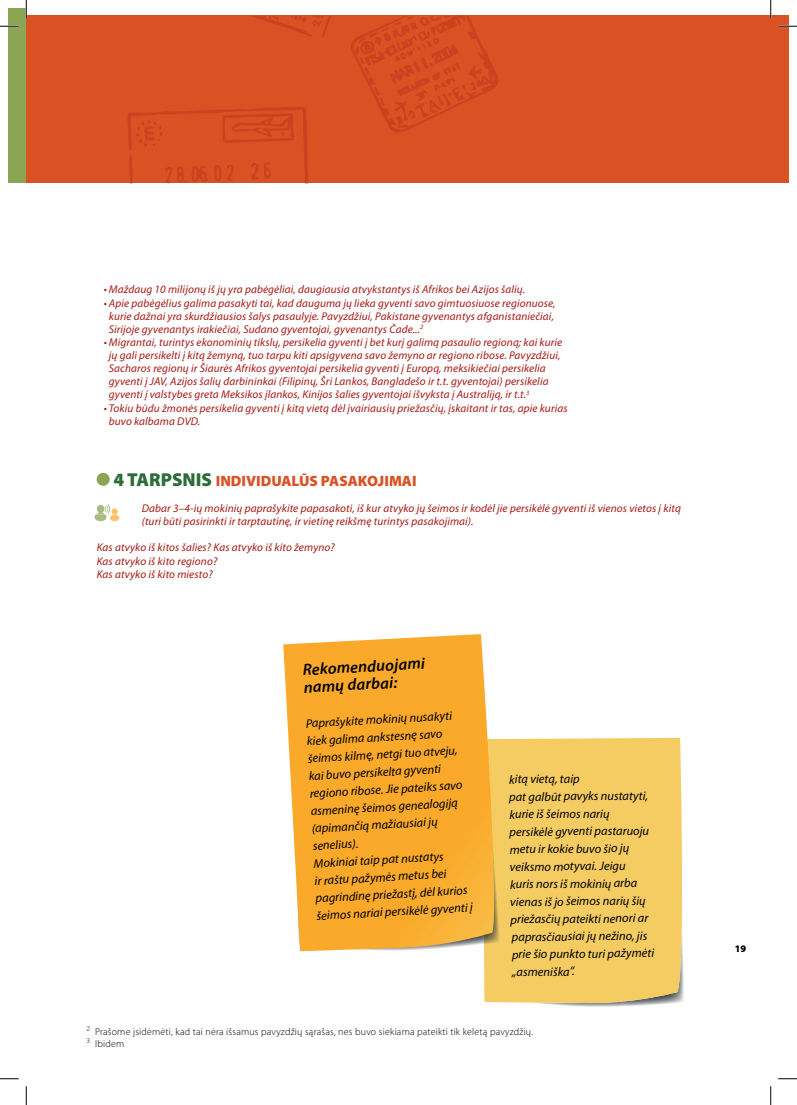
<style>
.page{position:relative;width:797px;height:1105px;background:#fff}
.page>*{position:absolute;margin:0;border:0;box-sizing:border-box;transform-origin:0 0}
.t1{font:italic 600 16.25px/17.5px "Myriad Pro";color:#000}
.t2{font:900 15px "Myriad Pro";color:#da5124}
.t3{font:italic 12.5px/17.5px "Myriad Pro";color:#000}
.t4{font:italic 11.25px/13.1px "Myriad Pro";letter-spacing:.01em;color:#a71a15}
.t5{font:300 10px/12px "Myriad Pro";letter-spacing:.02em;color:#000}
.t6{font:900 10px "Myriad Pro";color:#000}
.s1{font-size:18.75px;color:#2c6c39}
</style>
<div class="page">
<div style="left:484px;top:738px;width:200px;height:265px;background:#f4cc61"></div>
<div style="left:9px;top:9px;width:17px;height:174px;background:#8ca554"></div>
<div style="left:26px;top:16px;width:762px;height:167px;background:#da5124"></div>
<svg style="left:351px;top:16px;width:147px;height:116px"></svg>
<svg style="left:128px;top:107px;width:180px;height:76px"></svg>
<svg style="left:253px;top:16px;width:78px;height:21px"></svg>
<div style="left:97px;top:473px;width:13px;height:13px;background:#8ca554;border-radius:50%"></div>
<svg style="left:94px;top:504px;width:25px;height:17px"></svg>
<svg style="left:283px;top:634px;width:217px;height:317px;background:#f9b13f"></svg>
<svg style="left:0;top:25px;width:19px;height:2px"></svg>
<svg style="left:778px;top:25px;width:19px;height:2px"></svg>
<svg style="left:0;top:1078px;width:19px;height:1px"></svg>
<svg style="left:778px;top:1078px;width:19px;height:1px"></svg>
<svg style="left:25px;top:0;width:2px;height:19px"></svg>
<svg style="left:25px;top:1086px;width:2px;height:19px"></svg>
<svg style="left:770px;top:0;width:1px;height:19px"></svg>
<svg style="left:770px;top:1086px;width:1px;height:19px"></svg>
<p class="t4" style="left:104px;top:283px;width:423px">• Maždaug 10 milijonų iš jų yra pabėgėliai, daugiausia atvykstantys iš Afrikos bei Azijos šalių.</p>
<p class="t4" style="left:109px;top:296px;width:448px;text-indent:-5px">• Apie pabėgėlius galima pasakyti tai, kad dauguma jų lieka gyventi savo gimtuosiuose regionuose, kurie dažnai yra skurdžiausios šalys pasaulyje. Pavyzdžiui, Pakistane gyvenantys afganistaniečiai,<br>Sirijoje gyvenantys irakiečiai, Sudano gyventojai, gyvenantys Čade...<sup>2</sup></p>
<p class="t4" style="left:109px;top:335px;width:455px;text-indent:-5px">• Migrantai, turintys ekonominių tikslų, persikelia gyventi į bet kurį galimą pasaulio regioną; kai kurie jų gali persikelti į kitą žemyną, tuo tarpu kiti apsigyvena savo žemyno ar regiono ribose. Pavyzdžiui, Sacharos regionų ir Šiaurės Afrikos gyventojai persikelia gyventi į Europą, meksikiečiai persikelia gyventi į JAV, Azijos šalių darbininkai (Filipinų, Šri Lankos, Bangladešo ir t.t. gyventojai) persikelia gyventi į valstybes greta Meksikos įlankos, Kinijos šalies gyventojai išvyksta į Australiją, ir t.t.<sup>3</sup></p>
<p class="t4" style="left:109px;top:401px;width:460px;text-indent:-5px">• Tokiu būdu žmonės persikelia gyventi į kitą vietą dėl įvairiausių priežasčių, įskaitant ir tas, apie kurias buvo kalbama DVD.</p>
<h2 class="t2" style="left:113px;top:472px;width:305px"><span class="s1">4 TARPSNIS</span> INDIVIDUALŪS PASAKOJIMAI</h2>
<p class="t4" style="left:142px;top:501px;width:541px">Dabar 3–4-ių mokinių paprašykite papasakoti, iš kur atvyko jų šeimos ir kodėl jie persikėlė gyventi iš vienos vietos į kitą (turi būti pasirinkti ir tarptautinę, ir vietinę reikšmę turintys pasakojimai).</p>
<p class="t4" style="left:97px;top:541px;width:240px">Kas atvyko iš kitos šalies? Kas atvyko iš kito žemyno?<br>Kas atvyko iš kito regiono?<br>Kas atvyko iš kito miesto?</p>
<h1 class="t1" style="left:302px;top:660px;width:124px;rotate:-3deg">Rekomenduojami namų darbai:</h1>
<p class="t3" style="left:305px;top:714px;width:158px;rotate:-3deg">Paprašykite mokinių nusakyti kiek galima ankstesnę savo šeimos kilmę, netgi tuo atveju, kai buvo persikelta gyventi regiono ribose. Jie pateiks savo asmeninę šeimos genealogiją (apimančią mažiausiai jų senelius).<br>Mokiniai taip pat nustatys<br>ir raštu pažymės metus bei pagrindinę priežastį, dėl kurios šeimos nariai persikėlė gyventi į</p>
<p class="t3" style="left:508px;top:771px;width:145px;rotate:-1deg">kitą vietą, taip<br>pat galbūt pavyks nustatyti, kurie iš šeimos narių persikėlė gyventi pastaruoju metu ir kokie buvo šio jų veiksmo motyvai. Jeigu<br>kuris nors iš mokinių arba vienas iš jo šeimos narių šių priežasčių pateikti nenori ar paprasčiausiai jų nežino, jis prie šio punkto turi pažymėti „asmeniška“.</p>
<p class="t5" style="left:86px;top:1026px;width:448px"><sup>2</sup> Prašome įsidėmėti, kad tai nėra išsamus pavyzdžių sąrašas, nes buvo siekiama pateikti tik keletą pavyzdžių.<br><sup>3</sup> Ibidem</p>
<p class="t6" style="left:734px;top:942px;width:13px">19</p>
</div>
